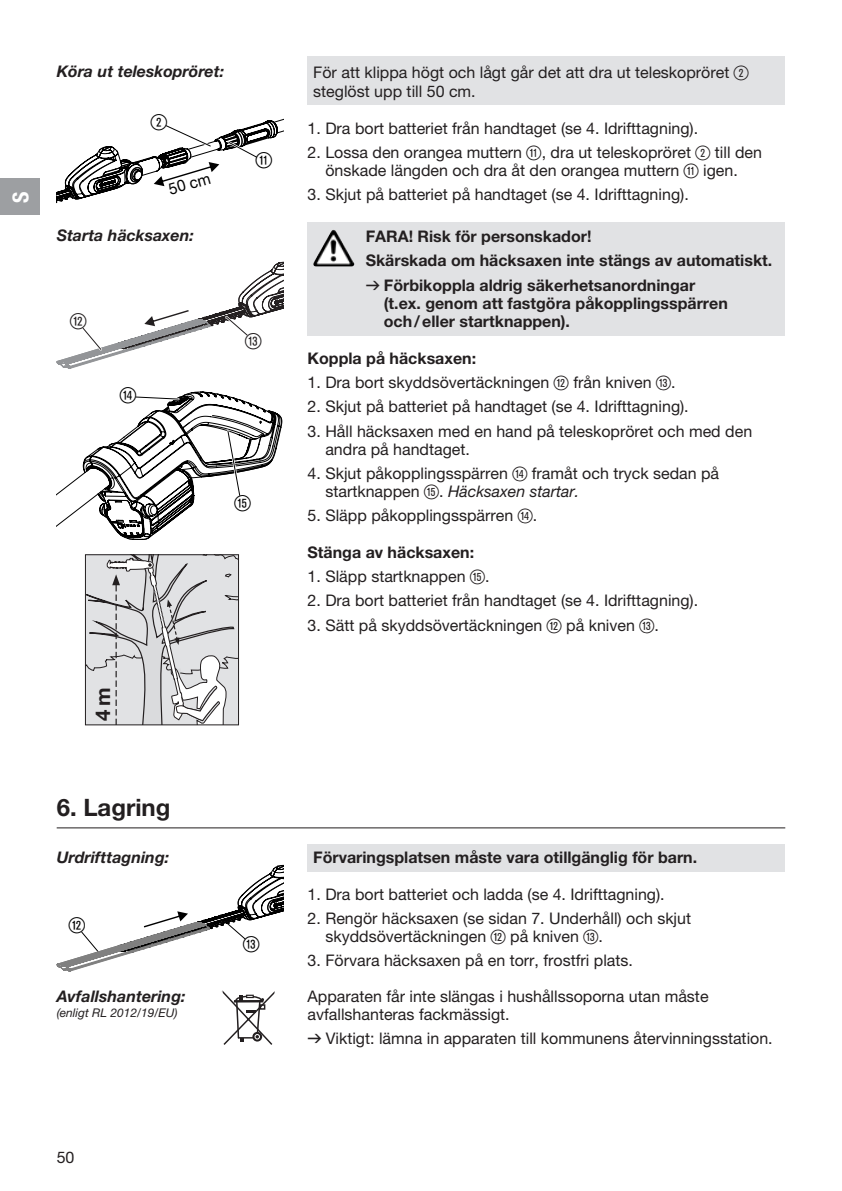
<style>
.page{position:relative;width:842px;height:1191px;background:#fff}
.page>*{position:absolute;margin:0;border:0;box-sizing:border-box;transform-origin:0 0}
.t1{font:700 24px "GARDENA Pro";color:#231f20}
.t2{font:22px "Ziffernim Kreisund Quadrat BQ";color:#000}
.t3{font:22px "Ziffernim Kreisund Quadrat BQ";color:#231f20}
.t4{font:22px "GARDENA Pro Bo Cond";color:#fff}
.t5{font:16px/18.4px "GARDENA Pro";color:#231f20}
.t6{font:700 16px/24px "GARDENA Pro";color:#231f20}
.t7{font:italic 700 16px "GARDENA Pro";color:#231f20}
.t8{font:16px "GARDENA Pro";color:#000;scale:.96 1}
.t9{font:italic 12px "GARDENA Pro";color:#231f20}
.s1{font-family:"Ziffernim Kreisund Quadrat BQ";font-size:20px}
.s2{font-family:"Formdruck";font-weight:400}
.s3{font-style:italic}
.s4{font-family:"Formdruck"}
</style>
<div class="page">
<div style="left:308px;top:57px;width:477px;height:48px;background:#e1e2e4"></div>
<svg style="left:57px;top:119px;width:226px;height:84px"></svg>
<div style="left:308px;top:222px;width:477px;height:114px;background:#e1e2e4"></div>
<svg style="left:57px;top:262px;width:226px;height:107px"></svg>
<svg style="left:57px;top:391px;width:226px;height:149px"></svg>
<svg style="left:87px;top:556px;width:150px;height:167px;background:#d1d1d3"></svg>
<div style="left:85px;top:554px;width:154px;height:171px;border:1px solid #231f20"></div>
<img style="left:315px;top:230px;width:18px;height:30px">
<div style="left:308px;top:844px;width:477px;height:27px;background:#e1e2e4"></div>
<hr style="left:57px;top:827px;width:728px;height:1px;background:#231f20">
<svg style="left:57px;top:864px;width:226px;height:108px"></svg>
<svg style="left:221px;top:990px;width:54px;height:55px"></svg>
<div style="left:0;top:179px;width:40px;height:36px;background:#9d9fa2"></div>
<h2 class="t4" style="left:7px;top:202px;width:13px;rotate:-90deg">S</h2>
<p class="t7" style="left:57px;top:61px;width:169px">Köra ut teleskopröret:</p>
<h2 class="t2" style="left:151px;top:109px;width:18px">2</h2>
<p class="t8" style="left:166px;top:180px;width:46px;rotate:-16deg">50 cm</p>
<p class="t7" style="left:57px;top:225px;width:139px">Starta häcksaxen:</p>
<h2 class="t2" style="left:256px;top:148px;width:18px">Q</h2>
<h2 class="t3" style="left:70px;top:309px;width:18px">W</h2>
<h2 class="t2" style="left:120px;top:383px;width:18px">R</h2>
<h2 class="t3" style="left:245px;top:328px;width:18px">E</h2>
<h2 class="t2" style="left:234px;top:490px;width:18px">T</h2>
<p class="t5" style="left:313px;top:63px;width:437px">För att klippa högt och lågt går det att dra ut teleskopröret <span class="s1">2 </span>steglöst upp till 50 cm.</p>
<p class="t5" style="left:308px;top:119px;width:392px">1. Dra bort batteriet från handtaget (se 4. Idrifttagning).</p>
<p class="t5" style="left:308px;top:143px;width:456px;text-align:center">2. Lossa den orangea muttern <span class="s1">Q</span>, dra ut teleskopröret <span class="s1">2</span> till den önskade längden och dra åt den orangea muttern <span class="s1">Q</span> igen.</p>
<p class="t5" style="left:308px;top:185px;width:383px">3. Skjut på batteriet på handtaget (se 4. Idrifttagning).</p>
<p class="t6" style="left:366px;top:224px;width:408px">FARA! Risk för personskador!<br>Skärskada om häcksaxen inte stängs av automatiskt. <span class="s2">v</span> Förbikoppla aldrig säkerhetsanordningar</p>
<p class="t6" style="left:384px;top:294px;width:345px;line-height:18.4px">(t.ex. genom att fastgöra påkopplingsspärren och/eller startknappen).</p>
<p class="t6" style="left:308px;top:346px;width:170px">Koppla på häcksaxen:</p>
<p class="t5" style="left:308px;top:373px;width:369px">1. Dra bort skyddsövertäckningen <span class="s1">W</span> från kniven <span class="s1">E</span>.</p>
<p class="t5" style="left:308px;top:397px;width:383px">2. Skjut på batteriet på handtaget (se 4. Idrifttagning).</p>
<p class="t5" style="left:325px;top:421px;width:428px;text-indent:-18px">3. Håll häcksaxen med en hand på teleskopröret och med den andra på handtaget.</p>
<p class="t5" style="left:325px;top:464px;width:395px;text-indent:-18px">4. Skjut påkopplingsspärren <span class="s1">R</span> framåt och tryck sedan på startknappen <span class="s1">T</span>. <span class="s3">Häcksaxen startar.</span></p>
<p class="t5" style="left:308px;top:506px;width:231px">5. Släpp påkopplingsspärren <span class="s1">R</span>.</p>
<p class="t6" style="left:308px;top:540px;width:168px">Stänga av häcksaxen:</p>
<p class="t5" style="left:308px;top:567px;width:183px">1. Släpp startknappen <span class="s1">T</span>.</p>
<p class="t5" style="left:308px;top:591px;width:392px">2. Dra bort batteriet från handtaget (se 4. Idrifttagning).</p>
<p class="t5" style="left:308px;top:615px;width:353px">3. Sätt på skyddsövertäckningen <span class="s1">W</span> på kniven <span class="s1">E</span>.</p>
<h1 class="t1" style="left:57px;top:792px;width:115px">6. Lagring</h1>
<p class="t7" style="left:57px;top:847px;width:114px">Urdrifttagning:</p>
<h2 class="t2" style="left:69px;top:912px;width:18px">W</h2>
<p class="t7" style="left:57px;top:986px;width:130px">Avfallshantering:</p>
<p class="t9" style="left:57px;top:1005px;width:122px">(enligt RL 2012/19/EU)</p>
<p class="t5" style="left:57px;top:1147px;width:19px">50</p>
<h2 class="t2" style="left:243px;top:932px;width:18px">E</h2>
<p class="t6" style="left:313px;top:845px;width:385px">Förvaringsplatsen måste vara otillgänglig för barn.</p>
<p class="t5" style="left:308px;top:884px;width:359px">1. Dra bort batteriet och ladda (se 4. Idrifttagning).</p>
<p class="t5" style="left:325px;top:908px;width:367px;text-indent:-18px">2. Rengör häcksaxen (se sidan 7. Underhåll) och skjut skyddsövertäckningen <span class="s1">W</span> på kniven <span class="s1">E</span>.</p>
<p class="t5" style="left:308px;top:951px;width:327px">3. Förvara häcksaxen på en torr, frostfri plats.</p>
<p class="t5" style="left:308px;top:986px;width:402px">Apparaten får inte slängas i hushållssoporna utan måste avfallshanteras fackmässigt.</p>
<p class="t5" style="left:308px;top:1029px;width:467px"><span class="s4">v</span> Viktigt: lämna in apparaten till kommunens återvinningsstation.</p>
</div>
